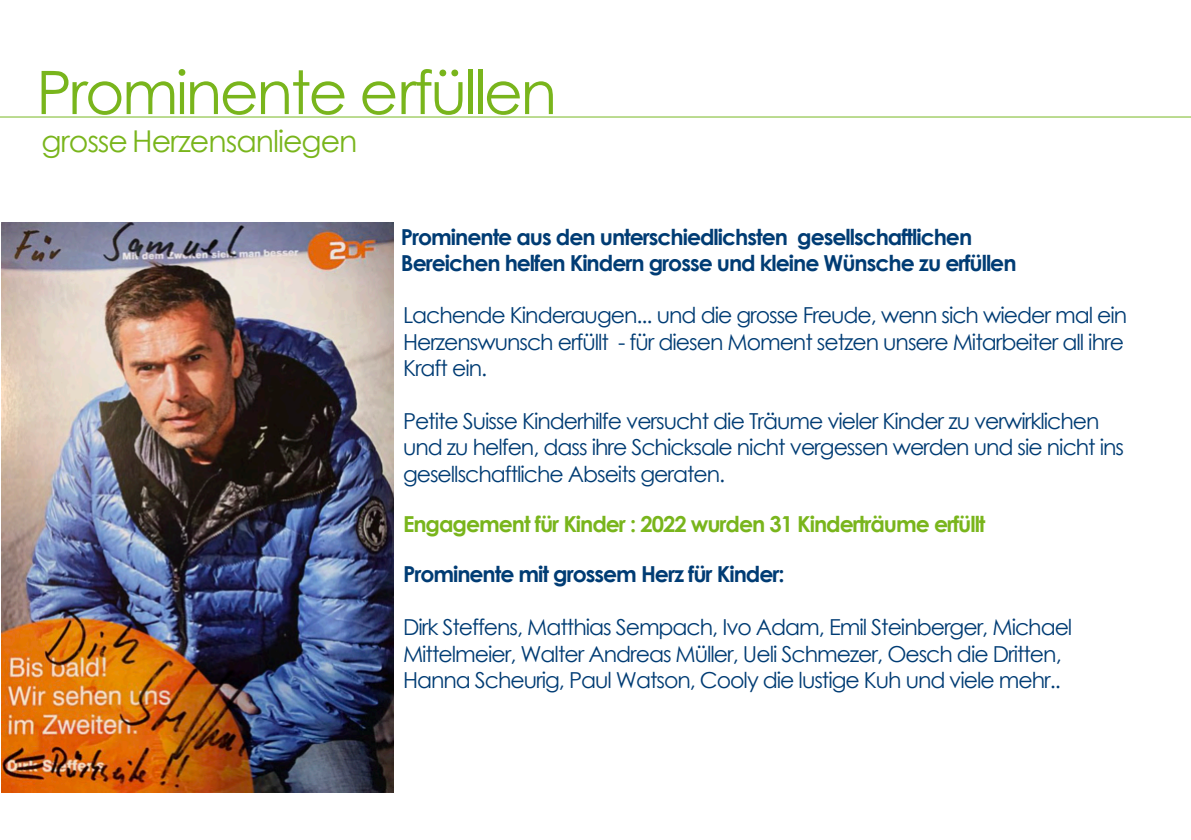
<style>
.page{position:relative;width:1191px;height:840px;background:#fff}
.page>*{position:absolute;margin:0;border:0;box-sizing:border-box;transform-origin:0 0}
.t1{font:60px "Century Gothic";letter-spacing:-.04em;color:#79b51c}
.t2{font:30px "Century Gothic";letter-spacing:-.035em;color:#79b51c}
.t3{font:22px/26.4px "Century Gothic";letter-spacing:-.045em;color:#003c74}
.t4{font:700 22px/26.4px "Century Gothic";letter-spacing:-.045em;color:#003c74}
.t5{font:700 22px "Century Gothic";letter-spacing:-.045em;color:#79b51c}
.s1{font-style:inherit}
</style>
<div class="page">
<hr style="left:0;top:116px;width:1191px;height:1px;background:#79b825">
<img style="left:1px;top:222px;width:392px;height:570px">
<h1 class="t1" style="left:36px;top:50px;width:522px">Prominente erfüllen</h1>
<h2 class="t2" style="left:42px;top:120px;width:317px">grosse Herzensanliegen</h2>
<p class="t4" style="left:401px;top:222px;width:617px">Prominente aus den unterschiedlichsten gesellschaftlichen<br>Bereichen helfen Kindern grosse und kleine Wünsche zu erfüllen</p>
<p class="t3" style="left:403px;top:301px;width:725px">Lachende Kinderaugen... und die grosse Freude, wenn sich wieder mal ein<br>Herzenswunsch erfüllt - für diesen Moment setzen unsere Mitarbeiter all ihre<br>Kraft ein.</p>
<p class="t3" style="left:403px;top:407px;width:722px">Petite Suisse Kinderhilfe versucht die Träume vieler Kinder zu verwirklichen und zu helfen, dass ihre Schicksale nicht vergessen werden und sie nicht ins gesellschaftliche Abseits geraten.</p>
<p class="t5" style="left:403px;top:506px;width:584px">Engagement für Kinder : 20<span class="s1">22</span> wurden <span class="s1">31</span> Kinderträume erfüllt</p>
<p class="t4" style="left:403px;top:559px;width:383px">Prominente mit grossem Herz für Kinder:</p>
<p class="t3" style="left:403px;top:613px;width:671px">Dirk Steffens, Matthias Sempach, Ivo Adam, Emil Steinberger, Michael<br>Mittelmeier, Walter Andreas Müller, Ueli Schmezer, Oesch die Dritten,<br>Hanna Scheurig, Paul Watson, Cooly die lustige Kuh und viele mehr..</p>
</div>
